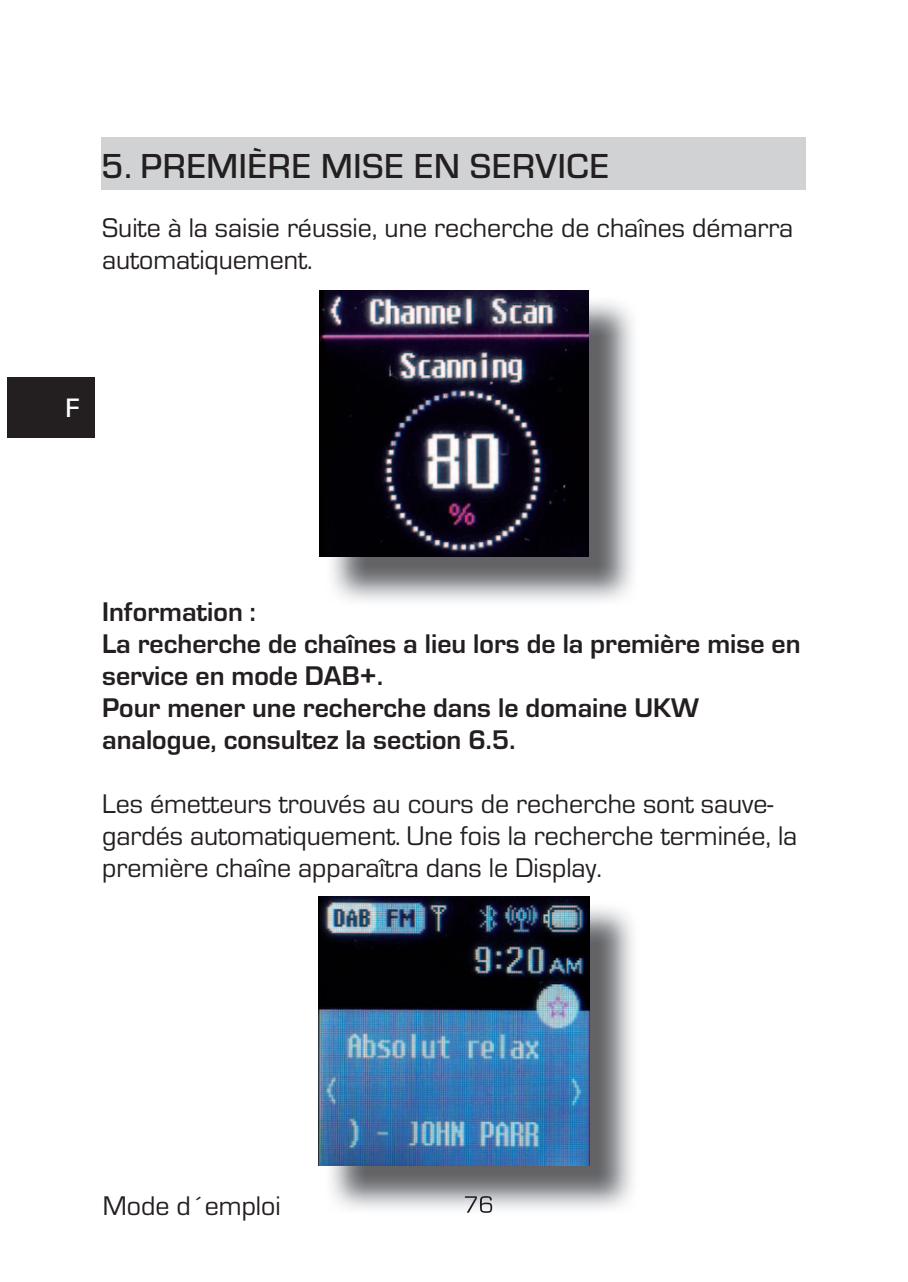
<style>
.page{position:relative;width:908px;height:1282px;background:#fff}
.page>*{position:absolute;margin:0;border:0;box-sizing:border-box;transform-origin:0 0}
.t1{font:500 36px "Eurostile OT";letter-spacing:.02em;color:#231f20}
.t2{font:28px/32px "Eurostile OT";color:#231f20}
.t3{font:700 28px/32px "Eurostile OT";color:#231f20}
.t4{font:500 27.6px "Eurostile OT";color:#fff}
</style>
<div class="page">
<div style="left:7px;top:377px;width:87px;height:61px;background:#231f20"></div>
<img style="left:326px;top:296px;width:307px;height:305px">
<img style="left:319px;top:290px;width:269px;height:266px">
<img style="left:325px;top:902px;width:308px;height:311px">
<img style="left:464px;top:1195px;width:28px;height:17px">
<img style="left:319px;top:896px;width:269px;height:268px">
<div style="left:101px;top:137px;width:704px;height:52px;background:#d1d2d4"></div>
<p class="t1" style="left:101px;top:146px;width:509px">5. PREMIÈRE MISE EN SERVICE</p>
<p class="t2" style="left:102px;top:212px;width:692px">Suite à la saisie réussie, une recherche de chaînes démarra automatiquement.</p>
<p class="t4" style="left:65px;top:393px;width:15px">F</p>
<p class="t3" style="left:102px;top:596px;width:699px">Information :<br>La recherche de chaînes a lieu lors de la première mise en service en mode DAB+.<br>Pour mener une recherche dans le domaine UKW analogue, consultez la section 6.5.</p>
<p class="t2" style="left:102px;top:788px;width:696px">Les émetteurs trouvés au cours de recherche sont sauve&shy;gardés automatiquement. Une fois la recherche terminée, la première chaîne apparaîtra dans le Display.</p>
<p class="t2" style="left:103px;top:1190px;width:179px">Mode d´emploi</p>
</div>
